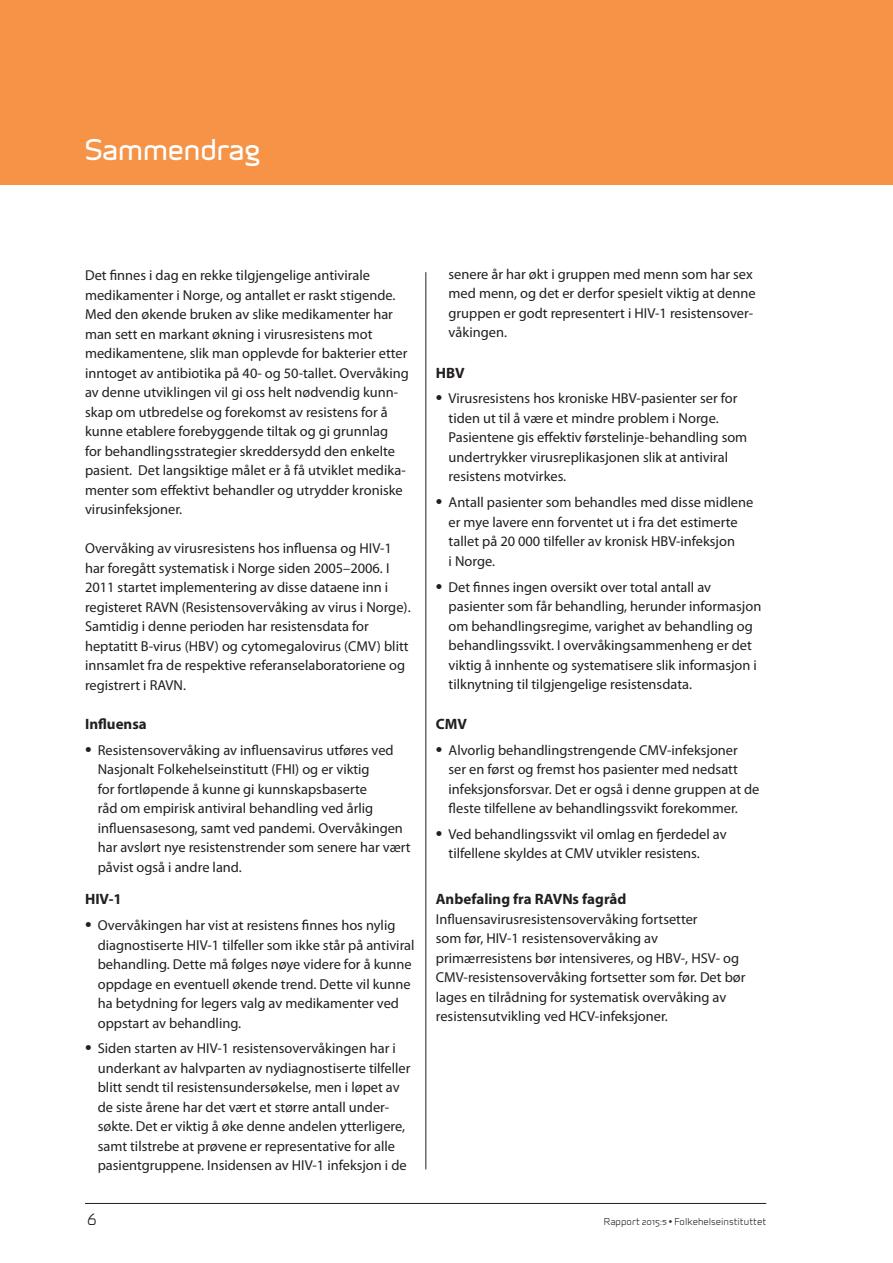
<style>
.page{position:relative;width:893px;height:1263px;background:#fff}
.page>*{position:absolute;margin:0;border:0;box-sizing:border-box;transform-origin:0 0}
.Overskrift_1{font:27px "Infinity T Bold";color:#fff}
.Brødtekst{font:700 15px "Myriad Pro";color:#231f20}
.Brødtekst-2{font:700 15px "Myriad Pro";color:#231f20}
.t1{font:15px "Infinity T Medium";color:#231f20}
.Brødtekst-3{font:14.4px/19.5px "Myriad Pro";color:#231f20}
.t2{font:9px "Infinity ST Medium";color:#231f20}
.s1{font-weight:600;font-size:21px}
.s2{font-family:"Infinity C Medium"}
</style>
<div class="page">
<hr style="left:85px;top:1203px;width:681px;height:1px;background:#231f20">
<div style="left:0;top:0;width:893px;height:184px;background:#f69347"></div>
<hr style="left:426px;top:272px;width:1px;height:897px;background:#231f20">
<p class="Overskrift_1" style="left:85px;top:130px;width:177px">Sammendrag</p>
<p class="Brødtekst-3" style="left:85px;top:265px;width:325px">Det finnes i dag en rekke tilgjengelige antivirale medikamenter i Norge, og antallet er raskt stigende.<br>Med den økende bruken av slike medikamenter har man sett en markant økning i virusresistens mot medikamentene, slik man opplevde for bakterier etter inntoget av antibiotika på 40- og 50-tallet. Overvåking av denne utviklingen vil gi oss helt nødvendig kunn&shy;skap om utbredelse og forekomst av resistens for å kunne etablere forebyggende tiltak og gi grunnlag<br>for behandlingsstrategier skreddersydd den enkelte pasient. Det langsiktige målet er å få utviklet medika&shy;menter som effektivt behandler og utrydder kroniske virusinfeksjoner.</p>
<p class="Brødtekst-3" style="left:85px;top:538px;width:327px">Overvåking av virusresistens hos influensa og HIV-1 har foregått systematisk i Norge siden 2005–2006. I 2011 startet implementering av disse dataene inn i registeret RAVN (Resistensovervåking av virus i Norge).<br>Samtidig i denne perioden har resistensdata for heptatitt B-virus (HBV) og cytomegalovirus (CMV) blitt innsamlet fra de respektive referanselaboratoriene og registrert i RAVN.</p>
<p class="Brødtekst" style="left:85px;top:714px;width:63px">Influensa</p>
<p class="Brødtekst-3" style="left:98px;top:740px;width:314px;text-indent:-13px"><span class="s1">•</span> Resistensovervåking av influensavirus utføres ved Nasjonalt Folkehelseinstitutt (FHI) og er viktig<br>for fortløpende å kunne gi kunnskapsbaserte<br>råd om empirisk antiviral behandling ved årlig influensasesong, samt ved pandemi. Overvåkingen har avslørt nye resistenstrender som senere har vært påvist også i andre land.</p>
<p class="Brødtekst" style="left:85px;top:889px;width:38px">HIV-1</p>
<p class="Brødtekst-3" style="left:98px;top:915px;width:318px;text-indent:-13px"><span class="s1">•</span> Overvåkingen har vist at resistens finnes hos nylig diagnostiserte HIV-1 tilfeller som ikke står på antiviral behandling. Dette må følges nøye videre for å kunne oppdage en eventuell økende trend. Dette vil kunne ha betydning for legers valg av medikamenter ved oppstart av behandling.</p>
<p class="Brødtekst-3" style="left:98px;top:1038px;width:314px;text-indent:-13px"><span class="s1">•</span> Siden starten av HIV-1 resistensovervåkingen har i underkant av halvparten av nydiagnostiserte tilfeller blitt sendt til resistensundersøkelse, men i løpet av de siste årene har det vært et større antall under&shy;søkte. Det er viktig å øke denne andelen ytterligere, samt tilstrebe at prøvene er representative for alle pasientgruppene. Insidensen av HIV-1 infeksjon i de</p>
<p class="Brødtekst-3" style="left:449px;top:264px;width:309px">senere år har økt i gruppen med menn som har sex med menn, og det er derfor spesielt viktig at denne gruppen er godt representert i HIV-1 resistensover&shy;våkingen.</p>
<p class="Brødtekst-2" style="left:436px;top:364px;width:30px">HBV</p>
<p class="Brødtekst-3" style="left:449px;top:389px;width:300px;text-indent:-13px"><span class="s1">•</span> Virusresistens hos kroniske HBV-pasienter ser for tiden ut til å være et mindre problem i Norge.<br>Pasientene gis effektiv førstelinje-behandling som undertrykker virusreplikasjonen slik at antiviral resistens motvirkes.</p>
<p class="Brødtekst-3" style="left:449px;top:492px;width:306px;text-indent:-13px"><span class="s1">•</span> Antall pasienter som behandles med disse midlene er mye lavere enn forventet ut i fra det estimerte tallet på 20 000 tilfeller av kronisk HBV-infeksjon<br>i Norge.</p>
<p class="Brødtekst-3" style="left:449px;top:577px;width:314px;text-indent:-13px"><span class="s1">•</span> Det finnes ingen oversikt over total antall av pasienter som får behandling, herunder informasjon om behandlingsregime, varighet av behandling og behandlingssvikt. I overvåkingsammenheng er det viktig å innhente og systematisere slik informasjon i tilknytning til tilgjengelige resistensdata.</p>
<p class="Brødtekst" style="left:436px;top:714px;width:33px">CMV</p>
<p class="Brødtekst-3" style="left:449px;top:740px;width:312px;text-indent:-13px"><span class="s1">•</span> Alvorlig behandlingstrengende CMV-infeksjoner<br>ser en først og fremst hos pasienter med nedsatt infeksjonsforsvar. Det er også i denne gruppen at de fleste tilfellene av behandlingssvikt forekommer.</p>
<p class="Brødtekst-3" style="left:449px;top:824px;width:280px;text-indent:-13px"><span class="s1">•</span> Ved behandlingssvikt vil omlag en fjerdedel av tilfellene skyldes at CMV utvikler resistens.</p>
<p class="Brødtekst" style="left:436px;top:889px;width:192px">Anbefaling fra RAVNs fagråd</p>
<p class="Brødtekst-3" style="left:436px;top:909px;width:311px">Influensavirusresistensovervåking fortsetter<br>som før, HIV-1 resistensovervåking av primærresistens bør intensiveres, og HBV-, HSV- og CMV-resistensovervåking fortsetter som før. Det bør lages en tilrådning for systematisk overvåking av resistensutvikling ved HCV-infeksjoner.</p>
<p class="t1" style="left:87px;top:1208px;width:11px">6</p>
<p class="t2" style="left:604px;top:1215px;width:164px">Rapport 2015:<span class="s2">5</span> • Folkehelseinstituttet</p>
</div>
